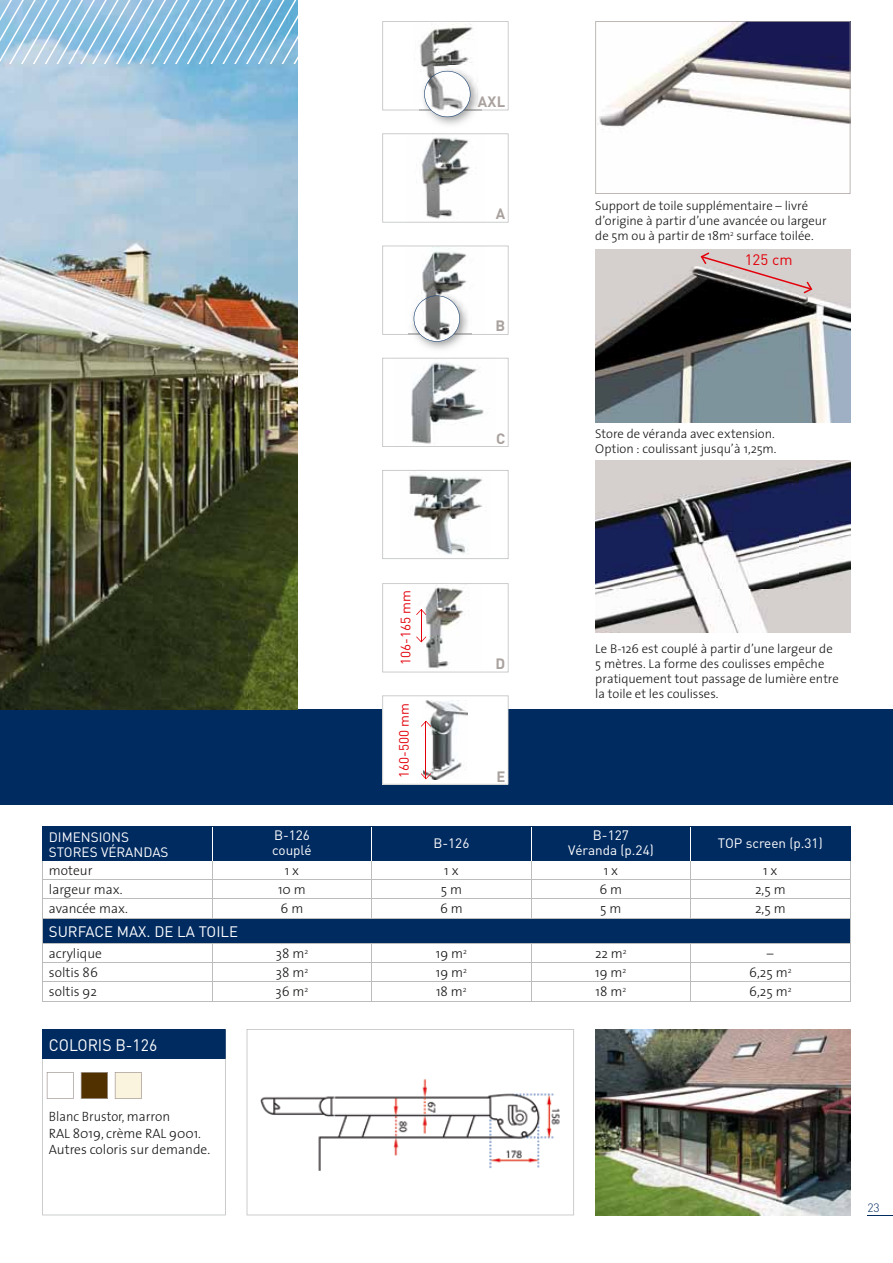
<style>
.page{position:relative;width:893px;height:1263px;background:#fff}
.page>*{position:absolute;margin:0;border:0;box-sizing:border-box;transform-origin:0 0}
.t1{font:16.5px "DIN";color:#fff;scale:.95 1}
.t2{font:15px "DIN";color:#fff}
.t3{font:15px "DIN";color:#e3000b}
.t4{font:700 14.85px "DIN";color:#a9a19e}
.t5{font:300 13.5px "The Sans";color:#181716}
.t6{font:13.5px/15px "DIN";color:#fff}
.t7{font:300 13.5px/16.2px "The Sans";color:#181716;scale:.95 1}
.t8{font:13.5px "DIN";color:#e3000b}
.t9{font:300 12.75px/15px "The Sans";color:#181716}
.t10{font:300 12px "DIN";color:#002b61}
</style>
<div class="page">
<div style="left:0;top:709px;width:893px;height:96px;background:#002b61"></div>
<svg style="left:867px;top:1215px;width:26px;height:1px"></svg>
<svg style="left:595px;top:21px;width:255px;height:173px"></svg>
<img style="left:0;top:64px;width:298px;height:645px">
<svg style="left:0;top:0;width:298px;height:64px;background:#97c5e2"></svg>
<svg style="left:44px;top:827px;width:806px;height:116px;fill:#002b61"></svg>
<hr style="left:43px;top:826px;width:169px;height:1px;background:#002b61">
<hr style="left:43px;top:827px;width:1px;height:33px;background:#002b61">
<hr style="left:212px;top:826px;width:160px;height:1px;background:#002b61">
<hr style="left:372px;top:826px;width:159px;height:1px;background:#002b61">
<hr style="left:531px;top:826px;width:160px;height:1px;background:#002b61">
<hr style="left:691px;top:826px;width:159px;height:1px;background:#002b61">
<hr style="left:850px;top:827px;width:1px;height:33px;background:#002b61">
<hr style="left:43px;top:860px;width:169px;height:1px;background:#002b61">
<hr style="left:212px;top:860px;width:160px;height:1px;background:#002b61">
<hr style="left:372px;top:860px;width:159px;height:1px;background:#002b61">
<hr style="left:531px;top:860px;width:160px;height:1px;background:#002b61">
<hr style="left:691px;top:860px;width:159px;height:1px;background:#002b61">
<hr style="left:43px;top:879px;width:169px;height:1px;background:#bbbcbc">
<hr style="left:212px;top:879px;width:160px;height:1px;background:#bbbcbc">
<hr style="left:372px;top:879px;width:159px;height:1px;background:#bbbcbc">
<hr style="left:531px;top:879px;width:160px;height:1px;background:#bbbcbc">
<hr style="left:691px;top:879px;width:159px;height:1px;background:#bbbcbc">
<hr style="left:43px;top:898px;width:169px;height:1px;background:#bbbcbc">
<hr style="left:212px;top:898px;width:160px;height:1px;background:#bbbcbc">
<svg style="left:212px;top:861px;width:1px;height:57px"></svg>
<hr style="left:372px;top:898px;width:159px;height:1px;background:#bbbcbc">
<svg style="left:371px;top:861px;width:1px;height:57px"></svg>
<hr style="left:531px;top:898px;width:160px;height:1px;background:#bbbcbc">
<svg style="left:531px;top:861px;width:1px;height:57px"></svg>
<hr style="left:691px;top:898px;width:159px;height:1px;background:#bbbcbc">
<svg style="left:690px;top:861px;width:1px;height:57px"></svg>
<hr style="left:43px;top:918px;width:169px;height:1px;background:#bbbcbc">
<hr style="left:212px;top:918px;width:160px;height:1px;background:#bbbcbc">
<hr style="left:372px;top:918px;width:159px;height:1px;background:#bbbcbc">
<hr style="left:531px;top:918px;width:160px;height:1px;background:#bbbcbc">
<hr style="left:691px;top:918px;width:159px;height:1px;background:#bbbcbc">
<hr style="left:43px;top:943px;width:169px;height:1px;background:#bbbcbc">
<hr style="left:212px;top:943px;width:160px;height:1px;background:#bbbcbc">
<hr style="left:372px;top:943px;width:159px;height:1px;background:#bbbcbc">
<hr style="left:531px;top:943px;width:160px;height:1px;background:#bbbcbc">
<hr style="left:691px;top:943px;width:159px;height:1px;background:#bbbcbc">
<hr style="left:43px;top:962px;width:169px;height:1px;background:#bbbcbc">
<hr style="left:212px;top:962px;width:160px;height:1px;background:#bbbcbc">
<hr style="left:372px;top:962px;width:159px;height:1px;background:#bbbcbc">
<hr style="left:531px;top:962px;width:160px;height:1px;background:#bbbcbc">
<hr style="left:691px;top:962px;width:159px;height:1px;background:#bbbcbc">
<hr style="left:43px;top:981px;width:169px;height:1px;background:#bbbcbc">
<svg style="left:43px;top:919px;width:1px;height:24px"></svg>
<hr style="left:212px;top:981px;width:160px;height:1px;background:#bbbcbc">
<svg style="left:212px;top:944px;width:1px;height:57px"></svg>
<hr style="left:372px;top:981px;width:159px;height:1px;background:#bbbcbc">
<svg style="left:371px;top:944px;width:1px;height:57px"></svg>
<hr style="left:531px;top:981px;width:160px;height:1px;background:#bbbcbc">
<svg style="left:531px;top:944px;width:1px;height:57px"></svg>
<hr style="left:691px;top:981px;width:159px;height:1px;background:#bbbcbc">
<svg style="left:690px;top:944px;width:1px;height:57px"></svg>
<svg style="left:850px;top:861px;width:1px;height:140px"></svg>
<hr style="left:43px;top:1001px;width:169px;height:1px;background:#bbbcbc">
<hr style="left:212px;top:1001px;width:160px;height:1px;background:#bbbcbc">
<hr style="left:372px;top:1001px;width:159px;height:1px;background:#bbbcbc">
<hr style="left:531px;top:1001px;width:160px;height:1px;background:#bbbcbc">
<hr style="left:691px;top:1001px;width:159px;height:1px;background:#bbbcbc">
<hr style="left:212px;top:827px;width:1px;height:33px;background:#fff">
<hr style="left:371px;top:827px;width:1px;height:33px;background:#fff">
<hr style="left:531px;top:827px;width:1px;height:33px;background:#fff">
<hr style="left:690px;top:827px;width:1px;height:33px;background:#fff">
<svg style="left:42px;top:1029px;width:184px;height:186px"></svg>
<img style="left:595px;top:250px;width:255px;height:172px">
<img style="left:595px;top:460px;width:255px;height:173px">
<img style="left:595px;top:1029px;width:255px;height:186px">
<svg style="left:701px;top:252px;width:111px;height:41px;background:#b1a3a1"></svg>
<svg style="left:247px;top:1029px;width:327px;height:186px"></svg>
<svg style="left:382px;top:133px;width:126px;height:90px"></svg>
<svg style="left:382px;top:358px;width:126px;height:89px"></svg>
<svg style="left:382px;top:470px;width:126px;height:89px"></svg>
<img style="left:432px;top:117px;width:37px;height:8px">
<svg style="left:382px;top:21px;width:126px;height:96px"></svg>
<svg style="left:382px;top:246px;width:126px;height:96px"></svg>
<svg style="left:382px;top:583px;width:126px;height:89px"></svg>
<svg style="left:382px;top:695px;width:126px;height:89px;background:#ebebeb"></svg>
<p class="t4" style="left:478px;top:92px;width:29px">AXL</p>
<p class="t4" style="left:496px;top:204px;width:11px">A</p>
<p class="t4" style="left:496px;top:316px;width:11px">B</p>
<p class="t4" style="left:496px;top:429px;width:11px">C</p>
<p class="t9" style="left:595px;top:198px;width:233px">Support de toile supplémentaire – livré d’origine à partir d’une avancée ou largeur de 5m ou à partir de 18m<sup>2</sup> surface toilée.</p>
<p class="t3" style="left:745px;top:251px;width:49px">125 cm</p>
<p class="t9" style="left:595px;top:426px;width:183px">Store de véranda avec extension.<br>Option : coulissant jusqu’à 1,25m.</p>
<p class="t8" style="left:397px;top:665px;width:77px;rotate:-90deg">106-165 mm</p>
<p class="t8" style="left:396px;top:778px;width:77px;rotate:-90deg">160-500 mm</p>
<p class="t4" style="left:496px;top:654px;width:11px">D</p>
<p class="t4" style="left:496px;top:766px;width:10px">E</p>
<p class="t9" style="left:595px;top:641px;width:245px">Le B-126 est couplé à partir d’une largeur de 5 mètres. La forme des coulisses empêche pratiquement tout passage de lumière entre la toile et les coulisses.</p>
<p class="t6" style="left:49px;top:829px;width:121px">DIMENSIONS<br>STORES VÉRANDAS</p>
<p class="t6" style="left:272px;top:828px;width:41px">B-126 couplé</p>
<p class="t6" style="left:433px;top:835px;width:37px">B-126</p>
<p class="t6" style="left:568px;top:827px;width:87px;text-align:center">B-127<br>Véranda (p.24)</p>
<p class="t6" style="left:718px;top:835px;width:106px">TOP screen (p.31)</p>
<p class="t5" style="left:49px;top:859px;width:45px">moteur</p>
<p class="t5" style="left:285px;top:859px;width:16px">1 x</p>
<p class="t5" style="left:444px;top:859px;width:16px">1 x</p>
<p class="t5" style="left:604px;top:859px;width:16px">1 x</p>
<p class="t5" style="left:763px;top:859px;width:16px">1 x</p>
<p class="t5" style="left:49px;top:878px;width:75px">largeur max.</p>
<p class="t5" style="left:278px;top:878px;width:29px">10 m</p>
<p class="t5" style="left:441px;top:878px;width:23px">5 m</p>
<p class="t5" style="left:599px;top:878px;width:24px">6 m</p>
<p class="t5" style="left:755px;top:878px;width:32px">2,5 m</p>
<p class="t5" style="left:49px;top:898px;width:81px">avancée max.</p>
<p class="t5" style="left:281px;top:898px;width:24px">6 m</p>
<p class="t5" style="left:440px;top:898px;width:24px">6 m</p>
<p class="t5" style="left:600px;top:898px;width:23px">5 m</p>
<p class="t5" style="left:755px;top:898px;width:32px">2,5 m</p>
<p class="t2" style="left:49px;top:922px;width:191px">SURFACE MAX. DE LA TOILE</p>
<p class="t5" style="left:49px;top:942px;width:55px">acrylique</p>
<p class="t5" style="left:276px;top:942px;width:34px">38 m<sup>2</sup></p>
<p class="t5" style="left:436px;top:942px;width:33px">19 m<sup>2</sup></p>
<p class="t5" style="left:595px;top:942px;width:33px">22 m<sup>2</sup></p>
<p class="t5" style="left:767px;top:942px;width:8px">–</p>
<p class="t5" style="left:49px;top:961px;width:50px">soltis 86</p>
<p class="t5" style="left:276px;top:961px;width:34px">38 m<sup>2</sup></p>
<p class="t5" style="left:436px;top:961px;width:33px">19 m<sup>2</sup></p>
<p class="t5" style="left:595px;top:961px;width:33px">19 m<sup>2</sup></p>
<p class="t5" style="left:749px;top:961px;width:44px">6,25 m<sup>2</sup></p>
<p class="t5" style="left:49px;top:981px;width:50px">soltis 92</p>
<p class="t5" style="left:276px;top:981px;width:34px">36 m<sup>2</sup></p>
<p class="t5" style="left:436px;top:981px;width:32px">18 m<sup>2</sup></p>
<p class="t5" style="left:596px;top:981px;width:32px">18 m<sup>2</sup></p>
<p class="t5" style="left:749px;top:981px;width:44px">6,25 m<sup>2</sup></p>
<p class="t1" style="left:49px;top:1034px;width:115px">COLORIS B-126</p>
<p class="t7" style="left:49px;top:1108px;width:171px">Blanc Brustor, marron<br>RAL 8019, crème RAL 9001.<br>Autres coloris sur demande.</p>
<p class="t10" style="left:867px;top:1200px;width:14px">23</p>
</div>
